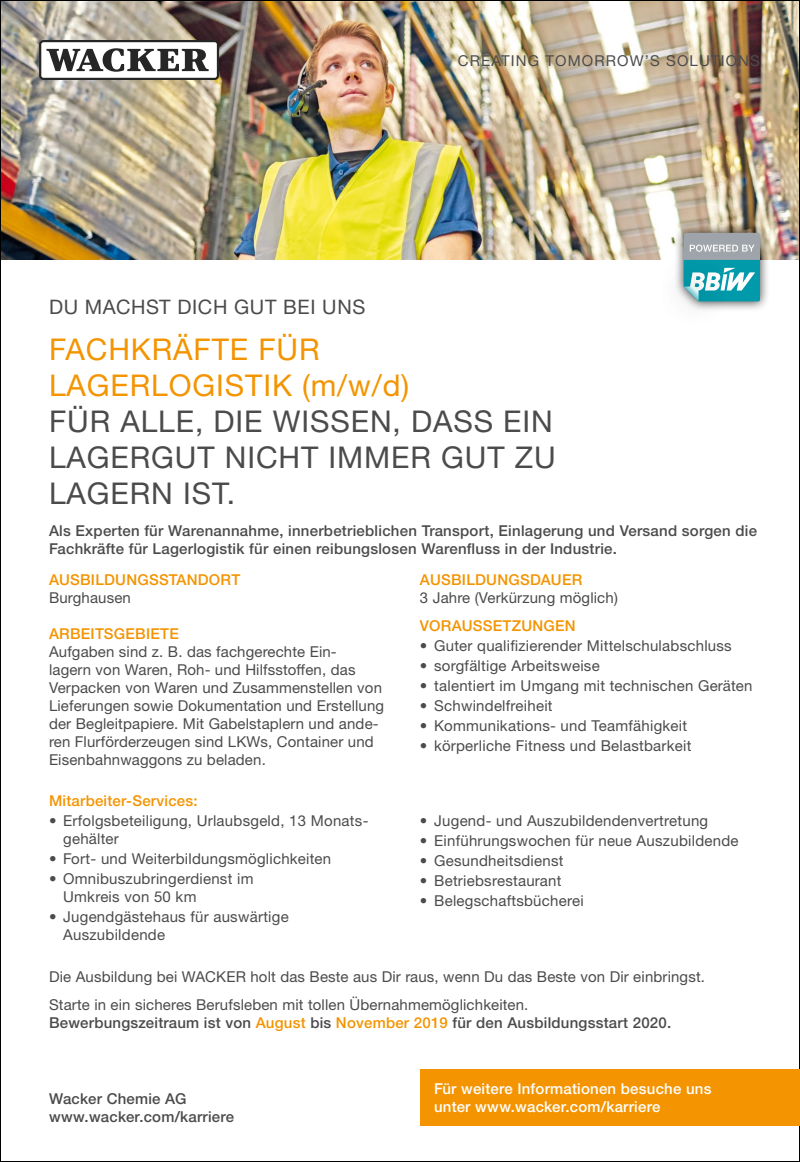
<style>
.page{position:relative;width:800px;height:1162px;background:#fff}
.page>*{position:absolute;margin:0;border:0;box-sizing:border-box;transform-origin:0 0}
.t1{font:30px/36px "Helvetica Neue LT Std";letter-spacing:.03em;color:#4b4b4d;text-align:justify}
.t2{font:30px/36px "Helvetica Neue LT Std";letter-spacing:.03em;color:#f39400}
.t3{font:20px "Neue Helveticafor WACKER 55";letter-spacing:.03em;color:#4b4b4d}
.t4{font:15px/18px "Neue Helveticafor WACKER 55";letter-spacing:.01em;color:#4b4b4d}
.t5{font:15px/18px "Neue Helveticafor WACKER 65";letter-spacing:.015em;color:#4b4b4d}
.t6{font:15px "Neue Helveticafor WACKER 65";letter-spacing:.015em;color:#f39400}
.t7{font:15px/18px "Neue Helveticafor WACKER 65";letter-spacing:.015em;color:#fff}
.t8{font:15px "Helvetica Neue";letter-spacing:.075em;color:#4b4b4d}
.s1{color:#f39400}
</style>
<div class="page">
<img style="left:2px;top:2px;width:796px;height:258px">
<div style="left:39px;top:40px;width:180px;height:40px;background:#262626;border-radius:4px"></div>
<div style="left:41px;top:42px;width:176px;height:36px;background:#fff;border-radius:2px"></div>
<svg style="left:46px;top:48px;width:163px;height:24px"></svg>
<div style="left:674px;top:223px;width:96px;height:89px;background:#000;opacity:.75"></div>
<div style="left:684px;top:233px;width:76px;height:34px;background:#9ea4a9;border-radius:3px"></div>
<div style="left:657px;top:256px;width:72px;height:72px;background:#000;opacity:.75"></div>
<svg style="left:684px;top:260px;width:76px;height:41px"></svg>
<svg style="left:690px;top:245px;width:65px;height:7px"></svg>
<div style="left:420px;top:1069px;width:380px;height:57px;background:#f39400"></div>
<p class="t8" style="left:458px;top:52px;width:304px">CREATING TOMORROW’S SOLUTIONS</p>
<h2 class="t3" style="left:49px;top:295px;width:318px">Du machst Dich gut bei uns</h2>
<h1 class="t2" style="left:49px;top:331px;width:362px">FACHKRÄFTE FÜR<br>LAGERLOGISTIK (M/W/D)</h1>
<h1 class="t1" style="left:49px;top:403px;width:508px">FÜR ALLE, DIE WISSEN, DASS EIN LAGERGUT NICHT IMMER GUT ZU -LAGERN IST.</h1>
<p class="t5" style="left:49px;top:521px;width:710px">Als Experten für Warenannahme, innerbetrieblichen Transport, Einlagerung und Versand sorgen die<br>Fachkräfte für Lagerlogistik für einen reibungslosen Warenfluss in der Industrie.</p>
<p class="t6" style="left:49px;top:570px;width:193px">AUSBILDUNGSSTANDORT</p>
<p class="t4" style="left:49px;top:588px;width:83px">Burghausen</p>
<p class="t6" style="left:49px;top:624px;width:131px">ARBEITSGEBIETE</p>
<p class="t4" style="left:49px;top:642px;width:337px">Aufgaben sind z. B. das fachgerechte Ein-<br>lagern von Waren, Roh- und H ilfsstoffen, das Verpacken von Waren und Zusammenstellen von Lieferungen sowie Dokumentation und -Erstellung der Begleitpapiere. M it -Gabelstaplern und ande&shy;ren Flurförderzeugen sind LKWs, Container und Eisenbahnwaggons zu beladen.</p>
<p class="t6" style="left:49px;top:791px;width:150px">Mitarbeiter-Services:</p>
<p class="t4" style="left:63px;top:811px;width:307px;text-indent:-14px">• Erfolgsbeteiligung, Urlaubsgeld, 13 Monats&shy;gehälter</p>
<p class="t4" style="left:49px;top:849px;width:284px">• Fort- und Weiterbildungsmöglichkeiten</p>
<p class="t4" style="left:63px;top:869px;width:192px;text-indent:-14px">• Omnibuszubringerdienst im<br>Umkreis von 50 km</p>
<p class="t4" style="left:63px;top:907px;width:227px;text-indent:-14px">• Jugendgästehaus für auswärtige<br>Auszubildende</p>
<p class="t6" style="left:420px;top:570px;width:164px">AUSBILDUNGSDAUER</p>
<p class="t4" style="left:420px;top:588px;width:199px">3 Jahre (Verkürzung möglich)</p>
<p class="t6" style="left:420px;top:616px;width:157px">VORAUSSETZUNGEN</p>
<p class="t4" style="left:420px;top:636px;width:313px">• Guter qualifizierender M ittelschulabschluss</p>
<p class="t4" style="left:420px;top:656px;width:181px">• sorgfältige Arbeitsweise</p>
<p class="t4" style="left:420px;top:676px;width:334px">• talentiert im Umgang mit technischen Geräten</p>
<p class="t4" style="left:420px;top:696px;width:134px">• Schwindelfreiheit</p>
<p class="t4" style="left:420px;top:716px;width:269px">• Kommunikations- und -Teamfähigkeit</p>
<p class="t4" style="left:420px;top:736px;width:273px">• körperliche Fitness und -Belastbarkeit</p>
<p class="t4" style="left:420px;top:811px;width:290px">• Jugend- und Auszubildendenvertretung</p>
<p class="t4" style="left:420px;top:831px;width:320px">• Einführungswochen für neue Auszubildende</p>
<p class="t4" style="left:420px;top:851px;width:145px">• Gesundheitsdienst</p>
<p class="t4" style="left:420px;top:871px;width:143px">• Betriebsrestaurant</p>
<p class="t4" style="left:420px;top:891px;width:165px">• Belegschaftsbücherei</p>
<p class="t4" style="left:49px;top:962px;width:658px;line-height:28px">Die Ausbildung bei WACKER holt das Beste aus Dir raus, wenn Du das Beste von Dir einbringst.<br>Starte in ein sicheres -Berufsleben mit tollen Übernahmemöglichkeiten.</p>
<p class="t5" style="left:49px;top:1013px;width:624px">Bewerbungszeitraum ist von <span class="s1">August</span> bis <span class="s1">November 2019</span> für den Ausbildungsstart 2020.</p>
<p class="t5" style="left:49px;top:1090px;width:187px">Wacker Chemie AG www.wacker.com/karriere</p>
<p class="t7" style="left:434px;top:1080px;width:279px">Für weitere Informationen besuche uns unter www.wacker.com/karriere</p>
</div>
